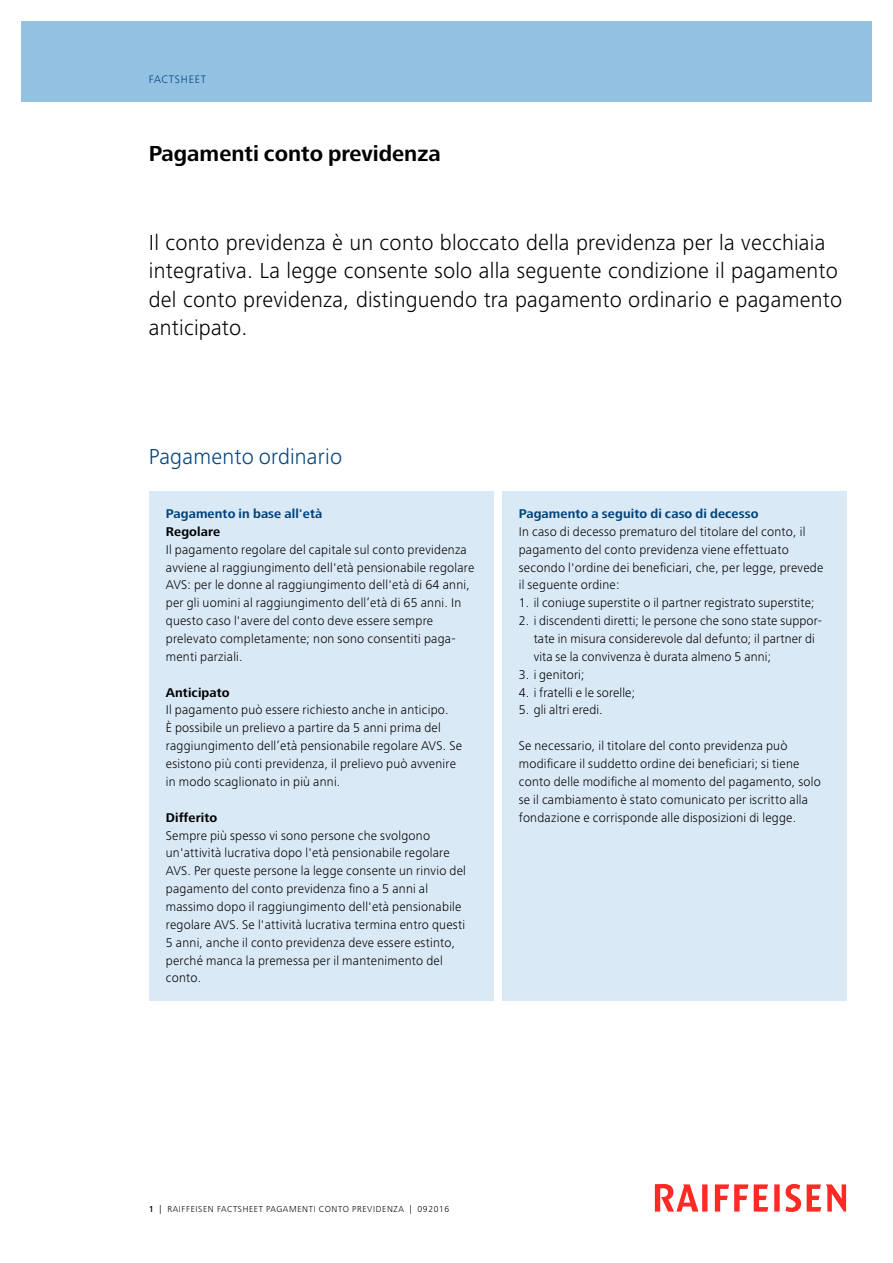
<style>
.page{position:relative;width:893px;height:1263px;background:#fff}
.page>*{position:absolute;margin:0;border:0;box-sizing:border-box;transform-origin:0 0}
.t1{font:300 22.5px/28.5px "Frutiger Next LT";letter-spacing:.01em;color:#000}
.t2{font:700 22.5px "Frutiger Next LT";color:#000}
.t3{font:300 22.5px "Frutiger Next LT";letter-spacing:.01em;color:#00427a}
.t4{font:300 13.2px/17.9px "Frutiger Next LT";letter-spacing:.02em;color:#000}
.t5{font:700 13.2px "Frutiger Next LT";letter-spacing:.01em;color:#00427a}
.t6{font:700 13.2px "Frutiger Next LT";letter-spacing:.01em;color:#000}
.t7{font:300 11.25px "Frutiger Next LT";letter-spacing:.07em;color:#00427a}
.t8{font:300 9px "Frutiger Next LT";letter-spacing:.07em;color:#000}
.s1{font-weight:500}
</style>
<div class="page">
<div style="left:21px;top:21px;width:851px;height:81px;background:#92c1e2"></div>
<svg style="left:655px;top:1184px;width:191px;height:28px"></svg>
<div style="left:149px;top:491px;width:344px;height:509px;background:#dae9f6"></div>
<div style="left:502px;top:491px;width:344px;height:509px;background:#dae9f6"></div>
<p class="t7" style="left:149px;top:73px;width:59px">FACTSHEET</p>
<h1 class="t2" style="left:149px;top:141px;width:293px">Pagamenti conto previdenza</h1>
<h1 class="t1" style="left:149px;top:228px;width:695px">Il conto previdenza è un conto bloccato della previdenza per la vecchiaia integrativa. La legge consente solo alla seguente condizione il pagamento del conto previdenza, distinguendo tra pagamento ordinario e pagamento anticipato.</h1>
<h1 class="t3" style="left:149px;top:444px;width:195px">Pagamento ordinario</h1>
<p class="t5" style="left:166px;top:506px;width:158px">Pagamento in base all'età</p>
<p class="t6" style="left:166px;top:524px;width:56px">Regolare</p>
<p class="t4" style="left:166px;top:540px;width:310px">Il pagamento regolare del capitale sul conto previdenza avviene al raggiungimento dell'età pensionabile regolare AVS: per le donne al raggiungimento dell'età di 64 anni, per gli uomini al raggiungimento dell’età di 65 anni. In questo caso l'avere del conto deve essere sempre prelevato completamente; non sono consentiti paga&shy;menti parziali.</p>
<p class="t6" style="left:166px;top:685px;width:65px">Anticipato</p>
<p class="t4" style="left:166px;top:701px;width:298px">Il pagamento può essere richiesto anche in anticipo.<br>È possibile un prelievo a partire da 5 anni prima del raggiungimento dell’età pensionabile regolare AVS. Se esistono più conti previdenza, il prelievo può avvenire in modo scaglionato in più anni.</p>
<p class="t6" style="left:166px;top:810px;width:53px">Differito</p>
<p class="t4" style="left:166px;top:826px;width:302px">Sempre più spesso vi sono persone che svolgono un'attività lucrativa dopo l'età pensionabile regolare AVS. Per queste persone la legge consente un rinvio del pagamento del conto previdenza fino a 5 anni al massimo dopo il raggiungimento dell'età pensionabile regolare AVS. Se l'attività lucrativa termina entro questi 5 anni, anche il conto previdenza deve essere estinto, perché manca la premessa per il mantenimento del conto.</p>
<p class="t5" style="left:519px;top:506px;width:241px">Pagamento a seguito di caso di decesso</p>
<p class="t4" style="left:519px;top:522px;width:306px">In caso di decesso prematuro del titolare del conto, il pagamento del conto previdenza viene effettuato secondo l'ordine dei beneficiari, che, per legge, prevede il seguente ordine:</p>
<p class="t4" style="left:519px;top:594px;width:297px">1. il coniuge superstite o il partner registrato superstite;</p>
<p class="t4" style="left:534px;top:612px;width:290px;text-indent:-15px">2. i discendenti diretti; le persone che sono state suppor&shy;tate in misura considerevole dal defunto; il partner di vita se la convivenza è durata almeno 5 anni;</p>
<p class="t4" style="left:519px;top:665px;width:67px">3. i genitori;</p>
<p class="t4" style="left:519px;top:683px;width:118px">4. i fratelli e le sorelle;</p>
<p class="t4" style="left:519px;top:701px;width:85px">5. gli altri eredi.</p>
<p class="t4" style="left:519px;top:737px;width:304px">Se necessario, il titolare del conto previdenza può modificare il suddetto ordine dei beneficiari; si tiene conto delle modifiche al momento del pagamento, solo se il cambiamento è stato comunicato per iscritto alla fondazione e corrisponde alle disposizioni di legge.</p>
<p class="t8" style="left:149px;top:1204px;width:302px"><span class="s1">1</span> | RAIFFEISEN FACTSHEET PAGAMENTI CONTO PREVIDENZA | 092016</p>
</div>
